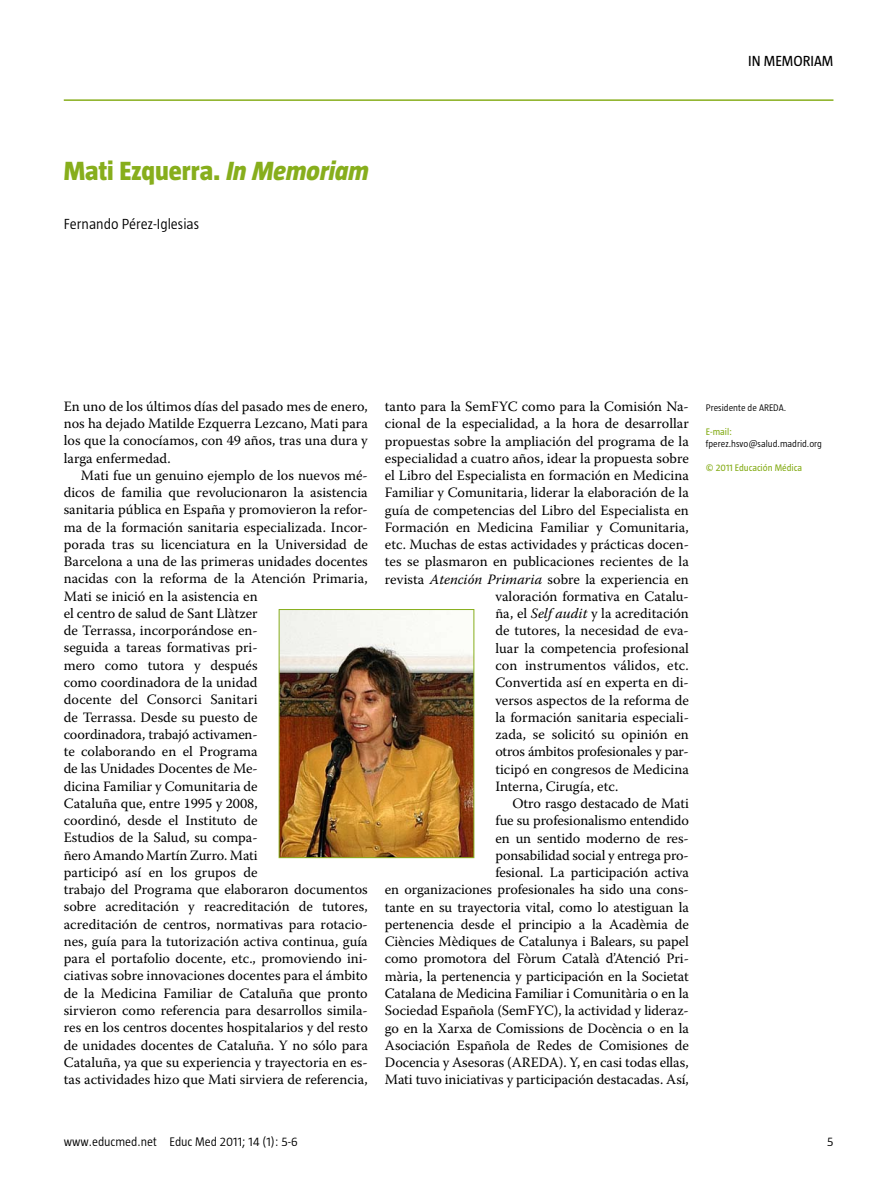
<style>
.page{position:relative;width:893px;height:1191px;background:#fff}
.page>*{position:absolute;margin:0;border:0;box-sizing:border-box;transform-origin:0 0}
.t1{font:800 27px "Taz";color:#87ae1c}
.t2{font:300 15px "Taz";color:#000}
.t3{font:15px "Taz";color:#000}
.t4{font:14.25px/17.2px "Warnock Pro";color:#000;text-align:justify}
.t5{font:14.25px "Warnock Pro";letter-spacing:-.02em;color:#000}
.t6{font:300 12.75px "Taz";color:#000}
.t7{font:300 9.75px "Taz";color:#000}
.t8{font:9.75px "Taz";color:#87ae1c}
.s1{font-style:italic}
</style>
<div class="page">
<hr style="left:64px;top:99px;width:769px;height:2px;background:#87ae1c">
<img style="left:281px;top:611px;width:191px;height:245px">
<div style="left:279px;top:609px;width:195px;height:249px;border:1px solid #87ae1c"></div>
<h1 class="t1" style="left:64px;top:155px;width:307px">Mati Ezquerra. <span class="s1">In Memoriam</span></h1>
<p class="t2" style="left:64px;top:216px;width:137px">Fernando Pérez-Iglesias</p>
<p class="t3" style="left:748px;top:52px;width:87px">In memoriam</p>
<p class="t4" style="left:64px;top:397px;width:306px">En uno de los últimos días del pasado mes de enero, nos ha dejado Matilde Ezquerra Lezcano, Mati para los que la conocíamos, con 49 años, tras una dura y larga enfermedad.</p>
<p class="t4" style="left:64px;top:466px;width:306px;text-align:left;text-indent:17px">Mati fue un genuino ejemplo de los nuevos mé&shy;dicos de familia que revolucionaron la asistencia sanitaria pública en España y promovieron la refor&shy;ma de la formación sanitaria especializada. Incor&shy;porada tras su licenciatura en la Universidad de Barcelona a una de las primeras unidades docentes nacidas con la reforma de la Atención Primaria, Mati se inició en la asistencia en<br>el centro de salud de Sant Llàtzer<br>de Terrassa, incorporándose en-<br>seguida a tareas formativas pri-<br>mero como tutora y después<br>como coordinadora de la unidad<br>docente del Consorci Sanitari<br>de Terrassa. Desde su puesto de<br>coordinadora, trabajó activamen-<br>te colaborando en el Programa<br>de las Unidades Docentes de Me-<br>dicina Familiar y Comunitaria de<br>Cataluña que, entre 1995 y 2008,<br>coordinó, desde el Instituto de<br>Estudios de la Salud, su compa-<br>ñero Amando Martín Zurro. Mati<br>participó así en los grupos de<br>trabajo del Programa que elaboraron documentos sobre acreditación y reacreditación de tutores, acreditación de centros, normativas para rotacio&shy;nes, guía para la tutorización activa continua, guía para el portafolio docente, etc., promoviendo ini&shy;ciativas sobre innovaciones docentes para el ámbito de la Medicina Familiar de Cataluña que pronto sirvieron como referencia para desarrollos simila&shy;res en los centros docentes hospitalarios y del resto de unidades docentes de Cataluña. Y no sólo para Cataluña, ya que su experiencia y trayectoria en es&shy;tas actividades hizo que Mati sirviera de referencia,</p>
<p class="t4" style="left:385px;top:397px;width:306px">tanto para la SemFYC como para la Comisión Na-</p>
<p class="t4" style="left:385px;top:415px;width:305px">cional de la especialidad, a la hora de desarrollar</p>
<p class="t4" style="left:385px;top:432px;width:305px">propuestas sobre la ampliación del programa de la</p>
<p class="t4" style="left:385px;top:449px;width:305px">especialidad a cuatro años, idear la propuesta sobre</p>
<p class="t4" style="left:385px;top:466px;width:305px">el Libro del Especialista en formación en Medicina</p>
<p class="t4" style="left:385px;top:484px;width:306px">Familiar y Comunitaria, liderar la elaboración de la</p>
<p class="t4" style="left:385px;top:501px;width:306px">guía de competencias del Libro del Especialista en</p>
<p class="t4" style="left:385px;top:518px;width:305px">Formación en Medicina Familiar y Comunitaria,</p>
<p class="t4" style="left:385px;top:535px;width:306px">etc. Muchas de estas actividades y prácticas docen-</p>
<p class="t4" style="left:385px;top:553px;width:306px">tes se plasmaron en publicaciones recientes de la</p>
<p class="t4" style="left:385px;top:570px;width:306px">revista <span class="s1">Atención Primaria</span> sobre la experiencia en</p>
<p class="t4" style="left:495px;top:587px;width:195px">valoración formativa en Catalu-</p>
<p class="t4" style="left:495px;top:604px;width:195px">ña, el <span class="s1">Self audit</span> y la acreditación</p>
<p class="t4" style="left:495px;top:622px;width:195px">de tutores, la necesidad de eva-</p>
<p class="t4" style="left:495px;top:639px;width:195px">luar la competencia profesional</p>
<p class="t4" style="left:495px;top:656px;width:195px">con instrumentos válidos, etc.</p>
<p class="t4" style="left:495px;top:673px;width:195px">Convertida así en experta en di-</p>
<p class="t4" style="left:495px;top:691px;width:195px">versos aspectos de la reforma de</p>
<p class="t4" style="left:495px;top:708px;width:195px">la formación sanitaria especiali-</p>
<p class="t4" style="left:495px;top:725px;width:195px">zada, se solicitó su opinión en</p>
<p class="t5" style="left:495px;top:743px;width:195px">otros ámbitos profesionales y par-</p>
<p class="t4" style="left:495px;top:760px;width:195px">ticipó en congresos de Medicina</p>
<p class="t4" style="left:495px;top:777px;width:125px">Interna, Cirugía, etc.</p>
<p class="t4" style="left:512px;top:794px;width:178px">Otro rasgo destacado de Mati</p>
<p class="t4" style="left:495px;top:811px;width:195px">fue su profesionalismo entendido</p>
<p class="t4" style="left:495px;top:829px;width:195px">en un sentido moderno de res-</p>
<p class="t4" style="left:495px;top:846px;width:195px">ponsabilidad social y entrega pro-</p>
<p class="t4" style="left:495px;top:863px;width:195px">fesional. La participación activa</p>
<p class="t4" style="left:385px;top:881px;width:306px">en organizaciones profesionales ha sido una cons-</p>
<p class="t4" style="left:385px;top:898px;width:305px">tante en su trayectoria vital, como lo atestiguan la</p>
<p class="t4" style="left:385px;top:915px;width:306px">pertenencia desde el principio a la Acadèmia de</p>
<p class="t4" style="left:385px;top:932px;width:305px">Ciències Mèdiques de Catalunya i Balears, su papel</p>
<p class="t4" style="left:385px;top:950px;width:306px">como promotora del Fòrum Català d’Atenció Pri-</p>
<p class="t4" style="left:385px;top:967px;width:305px">mària, la pertenencia y participación en la Societat</p>
<p class="t4" style="left:385px;top:984px;width:306px">Catalana de Medicina Familiar i Comunitària o en la</p>
<p class="t4" style="left:385px;top:1001px;width:305px">Sociedad Española (SemFYC), la actividad y lideraz-</p>
<p class="t4" style="left:385px;top:1019px;width:306px">go en la Xarxa de Comissions de Docència o en la</p>
<p class="t4" style="left:385px;top:1036px;width:305px">Asociación Española de Redes de Comisiones de</p>
<p class="t4" style="left:385px;top:1053px;width:305px">Docencia y Asesoras (AREDA). Y, en casi todas ellas,</p>
<p class="t4" style="left:385px;top:1070px;width:305px">Mati tuvo iniciativas y participación destacadas. Así,</p>
<p class="t7" style="left:706px;top:402px;width:82px">Presidente de AREDA.</p>
<p class="t8" style="left:706px;top:426px;width:28px">E-mail:</p>
<p class="t7" style="left:706px;top:438px;width:118px">fperez.hsvo@salud.madrid.org</p>
<p class="t8" style="left:706px;top:462px;width:98px">© 2011 Educación Médica</p>
<p class="t6" style="left:64px;top:1134px;width:235px">www.educmed.net Educ Med 2011; 14 (1): 5-6</p>
<p class="t6" style="left:827px;top:1134px;width:8px">5</p>
</div>
